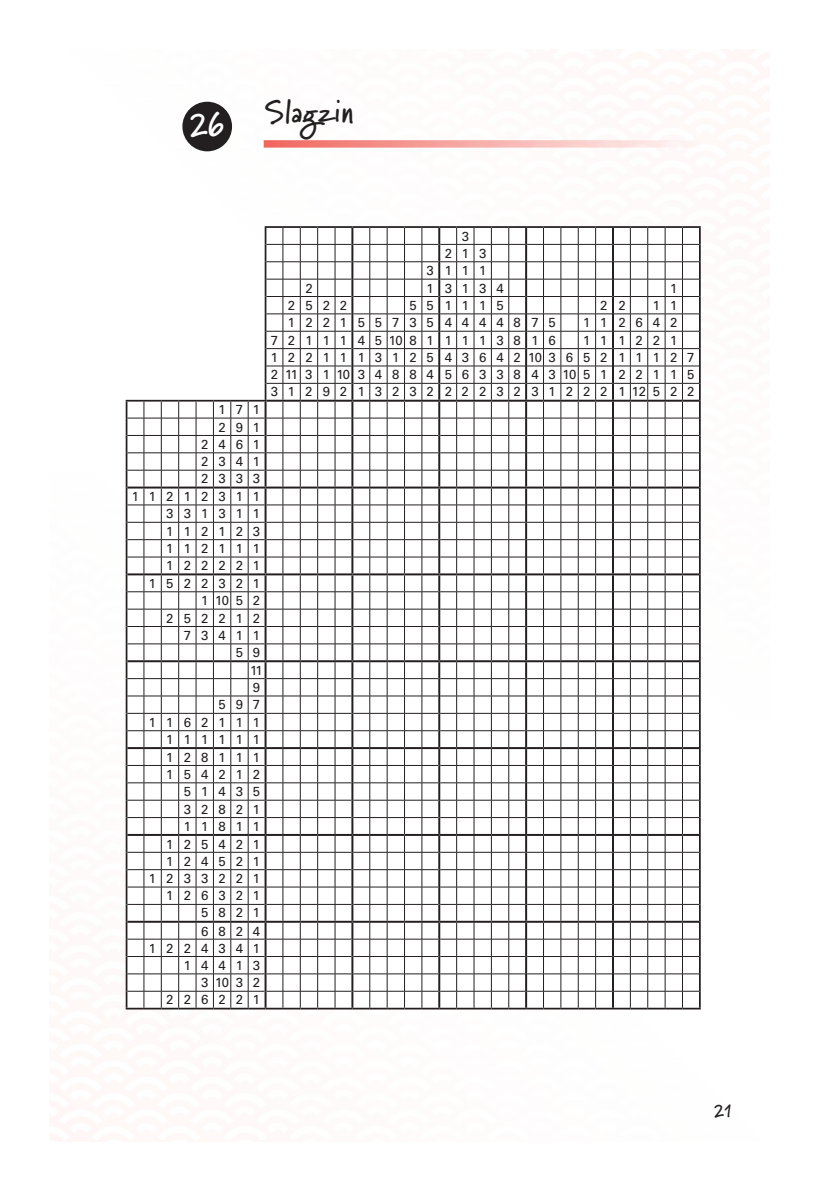
<style>
.page{position:relative;width:819px;height:1191px;background:#fff}
.page>*{position:absolute;margin:0;border:0;box-sizing:border-box;transform-origin:0 0}
.t1{font:700 35px "Marydale MD";color:#fff}
.t2{font:700 31.5px "Marydale MD";letter-spacing:.005em;color:#231f20}
.t3{font:700 19.25px "Marydale MD";color:#231f20}
.t4{font:13.12px/17.3px "Univers LT Std";letter-spacing:.765em;color:#231f20;text-align:right}
.t5{font:13.12px/17.2px "Univers LT Std";letter-spacing:.74em;color:#231f20}
.t6{font:13.12px "Univers LT Std";letter-spacing:.735em;color:#231f20}
</style>
<div class="page">
<div style="left:182px;top:102px;width:50px;height:49px;background:#231f20;border-radius:50%"></div>
<svg style="left:126px;top:226px;width:574px;height:783px"></svg>
<svg style="left:267px;top:143px;width:431px;height:2px"></svg>
<div style="left:264px;top:140px;width:437px;height:8px;border:2px solid #f1665f"></div>
<p class="t1" style="left:190px;top:104px;width:36px">26</p>
<p class="t2" style="left:264px;top:92px;width:90px">Slagzin</p>
<p class="t4" style="left:461px;top:227px;width:9px">3</p>
<p class="t4" style="left:444px;top:245px;width:43px">213</p>
<p class="t4" style="left:426px;top:262px;width:61px">3111</p>
<p class="t4" style="left:305px;top:279px;width:9px">2</p>
<p class="t4" style="left:426px;top:279px;width:79px">13134</p>
<p class="t4" style="left:670px;top:279px;width:9px">1</p>
<p class="t4" style="left:288px;top:297px;width:60px">2522</p>
<p class="t4" style="left:409px;top:297px;width:96px">551115</p>
<p class="t4" style="left:600px;top:297px;width:27px">2 2</p>
<p class="t4" style="left:652px;top:297px;width:26px">1 1</p>
<p class="t4" style="left:288px;top:314px;width:269px">1221557354444875</p>
<p class="t4" style="left:583px;top:314px;width:96px">112642</p>
<p class="t6" style="left:271px;top:332px;width:286px">721114510811113816</p>
<p class="t5" style="left:271px;top:331px;width:425px;text-indent:312px">111221<br>12211131254364210365211127<br>2113110348845633843105122115<br>31292132322223231222112522</p>
<p class="t4" style="left:132px;top:401px;width:132px">171<br>291<br>2461<br>2341<br>2333<br>11212311<br>331311<br>112123<br>112111<br>122221<br>1522321<br>1105 2<br>252212<br>73411<br>5 9<br>11<br>9<br>597<br>1162111<br>111111<br>128111<br>154212<br>51435<br>32821<br>11811<br>125421<br>124521<br>1233221<br>126321<br>5821<br>6824<br>1224341<br>14413<br>3103 2<br>226221</p>
<p class="t3" style="left:714px;top:1098px;width:19px">21</p>
</div>
